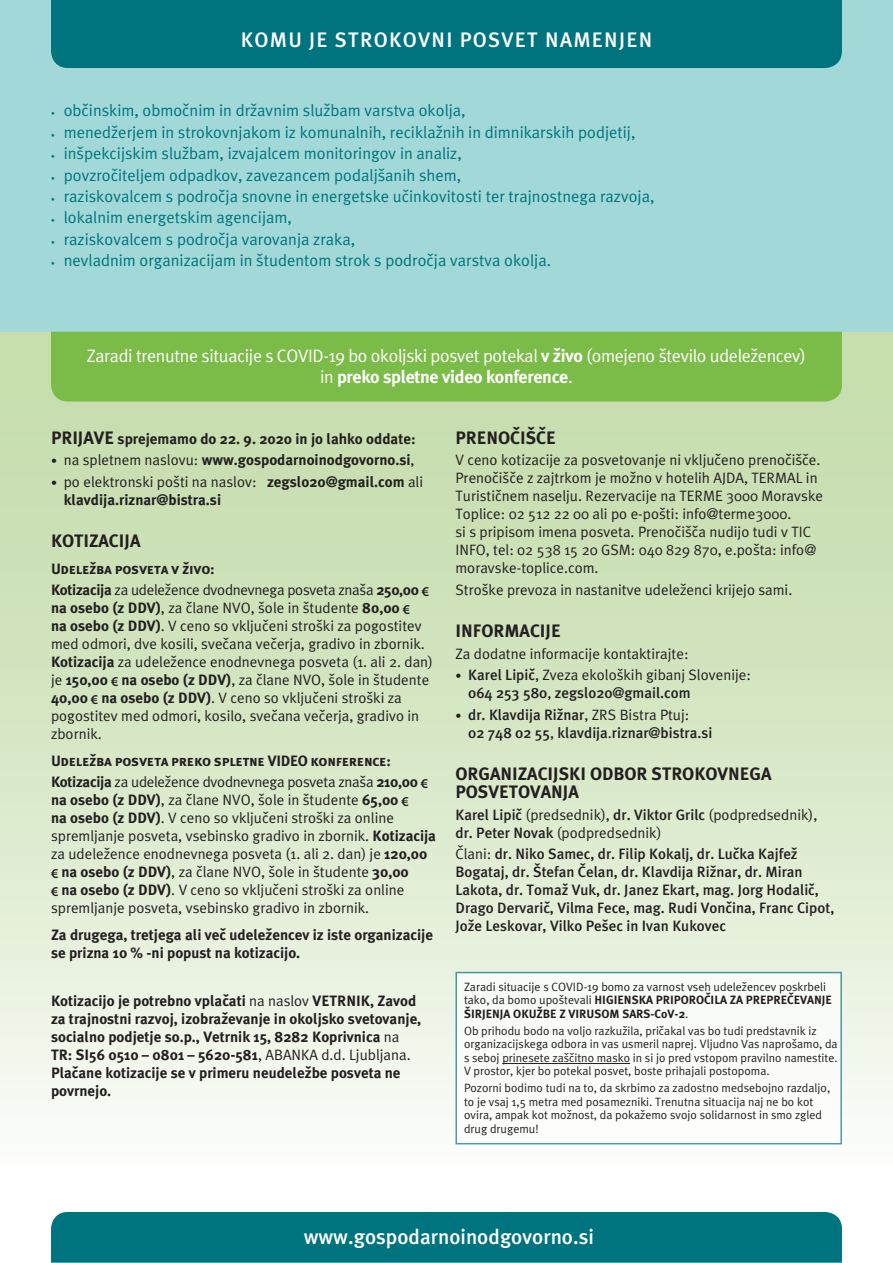
<style>
.page{position:relative;width:893px;height:1263px;background:#fff}
.page>*{position:absolute;margin:0;border:0;box-sizing:border-box;transform-origin:0 0}
.t1{font:21px "Meta Plus Medium Caps";letter-spacing:.06em;color:#fff}
.t2{font:500 21px "Meta Plus";color:#fff}
.t3{font:18px "Meta Plus Normal";letter-spacing:-.02em;color:#fff}
.t4{font:700 18px/18px "Meta Plus";color:#231f20}
.t5{font:700 18px "Meta Plus";letter-spacing:-.02em;color:#fff}
.t6{font:16.5px "Meta Plus Normal";color:#00747e}
.t7{font:15px/18px "Meta Plus Normal";color:#231f20}
.t8{font:700 15px/18px "Meta Plus";color:#231f20}
.t9{font:500 15px/18px "Meta Plus";color:#231f20}
.t10{font:15px "Meta Plus Bold Caps";letter-spacing:-.02em;color:#231f20}
.t11{font:12px/13.5px "Meta Plus Normal";color:#231f20}
.t12{font:700 12px/13.5px "Meta Plus";color:#231f20}
.s1{font-size:7.5px}
.s2{font-family:"Meta Plus";font-weight:700}
.s3{font-family:"Meta Plus Normal";font-weight:400}
.s4{font-size:18px}
.s5{font-family:"Meta Plus Normal";font-weight:400;font-size:12px}
.s6{font-size:12px}
.s7{font-family:"Myriad Pro";font-weight:600;font-size:13.5px}
.s8{font-family:"Meta Plus";font-weight:500}
</style>
<div class="page">
<div style="left:0;top:332px;width:893px;height:931px;background:linear-gradient(to bottom,#bed9a3,#fff)"></div>
<div style="left:455px;top:972px;width:387px;height:172px;background:#fff"></div>
<div style="left:0;top:0;width:893px;height:332px;background:#a2d9d8"></div>
<hr style="left:502px;top:1063px;width:128px;height:1px;background:#231f20">
<div style="left:51px;top:0;width:791px;height:68px;background:#00747e"></div>
<div style="left:51px;top:332px;width:791px;height:69px;background:#7bbb47"></div>
<div style="left:51px;top:1212px;width:791px;height:51px;background:#00747e"></div>
<h1 class="t1" style="left:241px;top:27px;width:413px">KOMU JE STROKOVNI POSVET NAMENJEN</h1>
<p class="t6" style="left:51px;top:101px;width:416px"><span class="s1">•</span> občinskim, območnim in državnim službam varstva okolja,</p>
<p class="t6" style="left:51px;top:123px;width:586px"><span class="s1">•</span> menedžerjem in strokovnjakom iz komunalnih, reciklažnih in dimnikarskih podjetij,</p>
<p class="t6" style="left:51px;top:144px;width:412px"><span class="s1">•</span> inšpekcijskim službam, izvajalcem monitoringov in analiz,</p>
<p class="t6" style="left:51px;top:165px;width:412px"><span class="s1">•</span> povzročiteljem odpadkov, zavezancem podaljšanih shem,</p>
<p class="t6" style="left:51px;top:187px;width:605px"><span class="s1">•</span> raziskovalcem s področja snovne in energetske učinkovitosti ter trajnostnega razvoja,</p>
<p class="t6" style="left:51px;top:208px;width:242px"><span class="s1">•</span> lokalnim energetskim agencijam,</p>
<p class="t6" style="left:51px;top:230px;width:306px"><span class="s1">•</span> raziskovalcem s področja varovanja zraka,</p>
<p class="t6" style="left:51px;top:251px;width:502px"><span class="s1">•</span> nevladnim organizacijam in študentom strok s področja varstva okolja.</p>
<p class="t3" style="left:87px;top:345px;width:721px">Zaradi trenutne situacije s COVID-19 bo okoljski posvet potekal <span class="s2">v živo</span> (omejeno število udeležencev)</p>
<p class="t5" style="left:320px;top:366px;width:254px"><span class="s3">in</span> preko spletne video konference<span class="s3">.</span></p>
<p class="t8" style="left:51px;top:429px;width:366px"><span class="s4">PRIJAVE</span> sprejemamo do 22. 9. 2020 in jo lahko oddate:</p>
<p class="t8" style="left:51px;top:451px;width:365px"><span class="s5">•</span> <span class="s3">na spletnem naslovu:</span> www.gospodarnoinodgovorno.si<span class="s3">,</span></p>
<p class="t7" style="left:51px;top:472px;width:374px"><span class="s6">•</span> po elektronski pošti na naslov: <span class="s2">zegslo20@gmail.com</span> ali</p>
<p class="t8" style="left:64px;top:490px;width:159px">klavdija.riznar@bistra.si</p>
<p class="t4" style="left:51px;top:532px;width:91px">KOTIZACIJA</p>
<p class="t10" style="left:51px;top:560px;width:165px">Udeležba posveta v živo:</p>
<p class="t7" style="left:51px;top:581px;width:383px"><span class="s2">Kotizacija</span> za udeležence dvodnevnega posveta znaša <span class="s2">250,00</span> <span class="s7">€ </span><span class="s2">na osebo (z DDV)</span>, za člane NVO, šole in študente <span class="s2">80,00</span> <span class="s7">€<br></span><span class="s2">na osebo (z DDV)</span>. V ceno so vključeni stroški za pogostitev med odmori, dve kosili, svečana večerja, gradivo in zbornik.<br><span class="s2">Kotizacija</span> za udeležence enodnevnega posveta (1. ali 2. dan) je <span class="s2">150,00</span> <span class="s7">€</span> <span class="s2">na osebo (z DDV)</span>, za člane NVO, šole in študente <span class="s2">40,00</span> <span class="s7">€</span> <span class="s2">na osebo (z DDV)</span>. V ceno so vključeni stroški za pogostitev med odmori, kosilo, svečana večerja, gradivo in zbornik.</p>
<p class="t10" style="left:51px;top:751px;width:341px">Udeležba posveta preko spletne VIDEO konference:</p>
<p class="t7" style="left:51px;top:773px;width:387px"><span class="s2">Kotizacija</span> za udeležence dvodnevnega posveta znaša <span class="s2">210,00</span> <span class="s7">€ </span><span class="s2">na osebo (z DDV)</span>, za člane NVO, šole in študente <span class="s2">65,00</span> <span class="s7">€<br></span><span class="s2">na osebo (z DDV)</span>. V ceno so vključeni stroški za online spremljanje posveta, vsebinsko gradivo in zbornik. <span class="s2">Kotizacija </span>za udeležence enodnevnega posveta (1. ali 2. dan) je <span class="s2">120,00 </span><span class="s7">€</span> <span class="s2">na osebo (z DDV)</span>, za člane NVO, šole in študente <span class="s2">30,00<br></span><span class="s7">€</span> <span class="s2">na osebo (z DDV)</span>. V ceno so vključeni stroški za online spremljanje posveta, vsebinsko gradivo in zbornik.</p>
<p class="t8" style="left:51px;top:925px;width:383px">Za drugega, tretjega ali več udeležencev iz iste organizacije se prizna 10 % -ni popust na kotizacijo.</p>
<p class="t8" style="left:51px;top:991px;width:372px">Kotizacijo je potrebno vplačati <span class="s3">na naslov</span> VETRNIK, Zavod za trajnostni razvoj, izobraževanje in okoljsko svetovanje, socialno podjetje so.p., Vetrnik 15, 8282 Koprivnica <span class="s3">na </span>TR: SI56 0510 – 0801 – 5620-581<span class="s3">, ABANKA d.d. Ljubljana.<br></span>Plačane kotizacije se v primeru neudeležbe posveta ne povrnejo.</p>
<p class="t4" style="left:455px;top:428px;width:102px">PRENOČIŠČE</p>
<p class="t7" style="left:455px;top:451px;width:369px">V ceno kotizacije za posvetovanje ni vključeno prenočišče.<br>Prenočišče z zajtrkom je možno v hotelih AJDA, TERMAL in Turističnem naselju. Rezervacije na TERME 3000 Moravske Toplice: 02 512 22 00 ali po e-pošti: info@terme3000.<br>si s pripisom imena posveta. Prenočišča nudijo tudi v TIC INFO, tel: 02 538 15 20 GSM: 040 829 870, e.pošta: info@ moravske-toplice.com.</p>
<p class="t7" style="left:455px;top:580px;width:338px">Stroške prevoza in nastanitve udeleženci krijejo sami.</p>
<p class="t4" style="left:455px;top:622px;width:107px">INFORMACIJE</p>
<p class="t7" style="left:455px;top:644px;width:235px">Za dodatne informacije kontaktirajte:</p>
<p class="t7" style="left:455px;top:666px;width:297px"><span class="s6">•</span> <span class="s8">Karel Lipič</span>, Zveza ekoloških gibanj Slovenije:</p>
<p class="t9" style="left:468px;top:684px;width:224px">064 253 580<span class="s3">,</span> zegslo20@gmail.com</p>
<p class="t9" style="left:468px;top:705px;width:246px;text-indent:-13px"><span class="s5">•</span> dr. Klavdija Rižnar<span class="s3">, ZRS Bistra Ptuj:<br></span>02 748 02 55<span class="s3">,</span> klavdija<span class="s3">.</span>riznar@bistra.si</p>
<p class="t4" style="left:455px;top:765px;width:317px">ORGANIZACIJSKI ODBOR STROKOVNEGA<br>POSVETOVANJA</p>
<p class="t7" style="left:455px;top:805px;width:363px"><span class="s8">Karel Lipič</span> (predsednik), <span class="s8">dr. Viktor Grilc</span> (podpredsednik), <span class="s8">dr. Peter Novak</span> (podpredsednik)</p>
<p class="t9" style="left:455px;top:845px;width:380px"><span class="s3">Člani:</span> dr. Niko Samec, dr. Filip Kokalj, dr. Lučka Kajfež Bogataj, dr. Štefan Čelan, dr. Klavdija Rižnar, dr. Miran Lakota, dr. Tomaž Vuk, dr. Janez Ekart, mag. Jorg Hodalič, Drago Dervarič, Vilma Fece, mag. Rudi Vončina, Franc Cipot, Jože Leskovar, Vilko Pešec in Ivan Kukovec</p>
<p class="t11" style="left:464px;top:980px;width:364px">Zaradi situacije s COVID-19 bomo za varnost vseh udeležencev poskrbeli</p>
<p class="t12" style="left:464px;top:993px;width:370px"><span class="s3">tako, da bomo upoštevali</span> HIGIENSKA PRIPOROČILA ZA PREPREČEVANJE<br>ŠIRJENJA OKUŽBE Z VIRUSOM SARS-CoV-2<span class="s3">.</span></p>
<p class="t11" style="left:464px;top:1024px;width:375px">Ob prihodu bodo na voljo razkužila, pričakal vas bo tudi predstavnik iz organizacijskega odbora in vas usmeril naprej. Vljudno Vas naprošamo, da s seboj prinesete zaščitno masko in si jo pred vstopom pravilno namestite.<br>V prostor, kjer bo potekal posvet, boste prihajali postopoma.</p>
<p class="t11" style="left:464px;top:1081px;width:368px">Pozorni bodimo tudi na to, da skrbimo za zadostno medsebojno razdaljo, to je vsaj 1,5 metra med posamezniki. Trenutna situacija naj ne bo kot ovira, ampak kot možnost, da pokažemo svojo solidarnost in smo zgled drug drugemu!</p>
<h1 class="t2" style="left:304px;top:1224px;width:292px">www.gospodarnoinodgovorno.si</h1>
</div>
